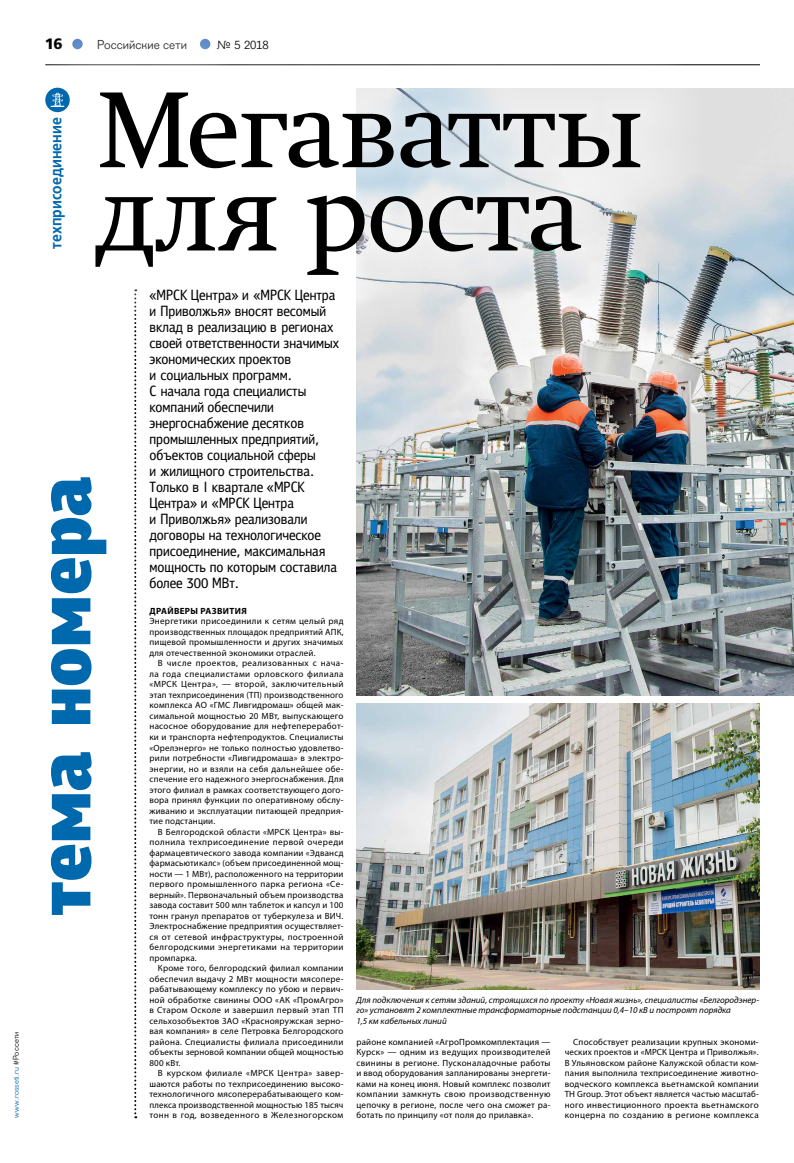
<style>
.page{position:relative;width:794px;height:1163px;background:#fff}
.page>*{position:absolute;margin:0;border:0;box-sizing:border-box;transform-origin:0 0}
.t1{font:106.6px "Swift C";letter-spacing:-.01em;color:#000}
.t2{font:16px "Free Set Demi C";letter-spacing:.005em;color:#0068ad;scale:.87 1}
.t3{font:700 15px "Free Set";color:#000}
.t4{font:12.6px "Figgins Sans";letter-spacing:-.005em;color:#000}
.t5{font:9px/10.5px "Myriad Pro";letter-spacing:.02em;color:#000;text-align:justify}
.t6{font:italic 9px/10.5px "Myriad Pro";color:#000}
.t7{font:700 9px "Myriad Pro";letter-spacing:.04em;color:#000}
.t8{font:8px "Figgins Sans";letter-spacing:.015em;color:#0068ad}
.s1{color:#000}
</style>
<div class="page">
<img style="left:356px;top:88px;width:438px;height:607px">
<hr style="left:45px;top:64px;width:715px;height:1px;background:#000">
<svg style="left:134px;top:342px;width:2px;height:775px"></svg>
<img style="left:356px;top:703px;width:404px;height:285px">
<svg style="left:45px;top:38px;width:663px;height:304px"></svg>
<svg style="left:45px;top:88px;width:25px;height:24px"></svg>
<svg style="left:150px;top:289px;width:189px;height:53px"></svg>
<h3 class="t3" style="left:45px;top:34px;width:19px">16</h3>
<h3 class="t4" style="left:97px;top:37px;width:91px">Российские сети</h3>
<h3 class="t4" style="left:217px;top:37px;width:53px">№ 5 2018</h3>
<h2 class="t2" style="left:47px;top:249px;width:153px;rotate:-90deg">техприсоединение</h2>
<h1 class="t1" style="left:97px;top:68px;width:546px">Мегаватты</h1>
<h1 class="t1" style="left:97px;top:151px;width:485px">для роста</h1>
<p class="t8" style="left:11px;top:1117px;width:87px;rotate:-90deg">www.rosseti.ru <span class="s1">#Россети</span></p>
<p class="t7" style="left:150px;top:605px;width:99px">ДРАЙВЕРЫ РАЗВИТИЯ</p>
<p class="t5" style="left:149px;top:616px;width:195px">Энергетики присоединили к сетям целый ряд производственных площадок предприятий АПК, пищевой промышленности и других значимых для отечественной экономики отраслей.</p>
<p class="t5" style="left:149px;top:658px;width:196px;text-indent:9px">В числе проектов, реализованных с нача&shy;ла года специалистами орловского филиала «МРСК Центра», — второй, заключительный этап техприсоединения (ТП) производственного комплекса АО «ГМС Ливгидромаш» общей мак&shy;симальной мощностью 20 МВт, выпускающего насосное оборудование для нефтепереработ&shy;ки и транспорта нефтепродуктов. Специалисты «Орелэнерго» не только полностью удовлетво&shy;рили потребности «Ливгидромаша» в электро&shy;энергии, но и взяли на себя дальнейшее обе&shy;спечение его надежного энергоснабжения. Для этого филиал в рамках соответствующего дого&shy;вора принял функции по оперативному обслу&shy;живанию и эксплуатации питающей предприя&shy;тие подстанции.</p>
<p class="t5" style="left:149px;top:826px;width:196px;text-indent:9px">В Белгородской области «МРСК Центра» вы&shy;полнила техприсоединение первой очереди фармацевтического завода компании «Эдвансд фармасьютикалс» (объем присоединенной мощ&shy;ности — 1 МВт), расположенного на территории первого промышленного парка региона «Се&shy;верный». Первоначальный объем производства завода составит 500 млн таблеток и капсул и 100 тонн гранул препаратов от туберкулеза и ВИЧ.<br>Электроснабжение предприятия осуществляет&shy;ся от сетевой инфраструктуры, построенной белгородскими энергетиками на территории промпарка.</p>
<p class="t5" style="left:149px;top:962px;width:196px;text-indent:9px">Кроме того, белгородский филиал компании обеспечил выдачу 2 МВт мощности мясопере&shy;рабатывающему комплексу по убою и первич&shy;ной обработке свинины ООО «АК «ПромАгро» в Старом Осколе и завершил первый этап ТП сельхозобъектов ЗАО «Краснояружская зерно&shy;вая компания» в селе Петровка Белгородского района. Специалисты филиала присоединили объекты зерновой компании общей мощностью 800 кВт.</p>
<p class="t5" style="left:149px;top:1067px;width:195px;text-indent:9px">В курском филиале «МРСК Центра» завер&shy;шаются работы по техприсоединению высоко&shy;технологичного мясоперерабатывающего ком&shy;плекса производственной мощностью 185 тысяч тонн в год, возведенного в Железногорском</p>
<p class="t6" style="left:356px;top:994px;width:404px">Для подключения к сетям зданий, строящихся по проекту «Новая жизнь», специалисты «Белгородэнер&shy;го» установят 2 комплектные трансформаторные подстанции 0,4–10 кВ и построят порядка<br>1,5 км кабельных линий</p>
<p class="t5" style="left:356px;top:1036px;width:196px">районе компанией «АгроПромкомплектация — Курск» — одним из ведущих производителей свинины в регионе. Пусконаладочные работы и ввод оборудования запланированы энергети&shy;ками на конец июня. Новый комплекс позволит компании замкнуть свою производственную цепочку в регионе, после чего она сможет ра&shy;ботать по принципу «от поля до прилавка».</p>
<p class="t5" style="left:564px;top:1036px;width:196px;text-indent:9px">Способствует реализации крупных экономи&shy;ческих проектов и «МРСК Центра и Приволжья».<br>В Ульяновском районе Калужской области ком&shy;пания выполнила техприсоединение животно&shy;водческого комплекса вьетнамской компании ТН Group. Этот объект является частью масштаб&shy;ного инвестиционного проекта вьетнамского концерна по созданию в регионе комплекса</p>
</div>
